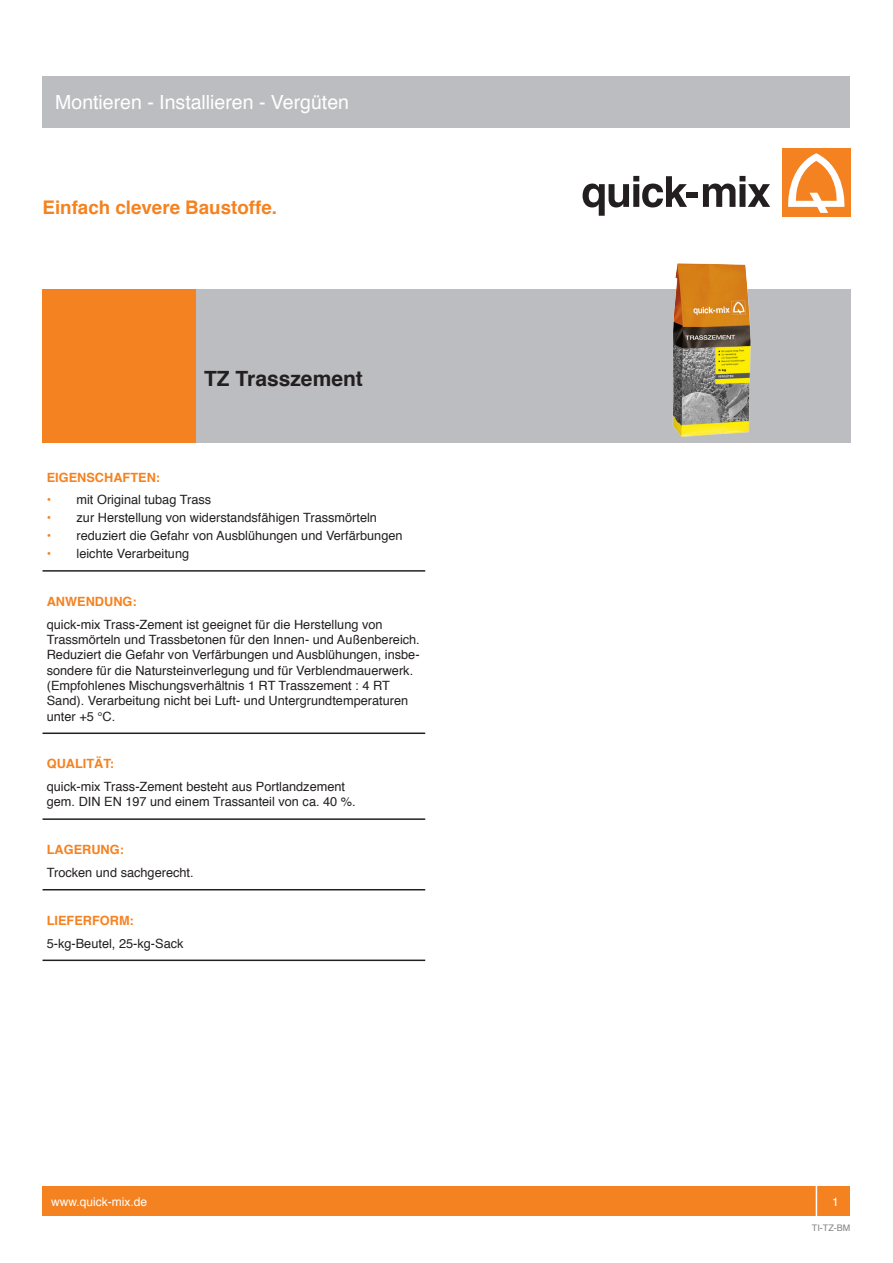
<style>
.page{position:relative;width:893px;height:1263px;background:#fff}
.page>*{position:absolute;margin:0;border:0;box-sizing:border-box;transform-origin:0 0}
.t1{font:700 21px "Helvetica";color:#231f20}
.t2{font:19.5px "Helvetica";color:#fff}
.t3{font:700 18.75px "Helvetica";color:#f58220}
.t4{font:12.75px/15.3px "Helvetica";color:#231f20}
.t5{font:700 12.75px "Helvetica";color:#f58220}
.t6{font:12px "Helvetica";color:#fff}
.t7{font:9px "Helvetica";color:#808285}
</style>
<div class="page">
<div style="left:43px;top:77px;width:807px;height:51px;background:#bcbdc0"></div>
<svg style="left:583px;top:176px;width:104px;height:40px"></svg>
<div style="left:686px;top:192px;width:12px;height:6px;background:#231f20"></div>
<svg style="left:703px;top:176px;width:67px;height:31px"></svg>
<div style="left:782px;top:149px;width:68px;height:68px;background:#f58220"></div>
<svg style="left:788px;top:153px;width:57px;height:60px"></svg>
<div style="left:43px;top:1186px;width:807px;height:30px;background:#f58220"></div>
<div style="left:816px;top:1181px;width:39px;height:40px;border:2px solid #fff"></div>
<div style="left:191px;top:289px;width:659px;height:153px;background:#bcbdc0"></div>
<div style="left:43px;top:289px;width:153px;height:153px;background:#f58220"></div>
<img style="left:672px;top:263px;width:79px;height:174px">
<hr style="left:43px;top:570px;width:382px;height:2px;background:#231f20">
<hr style="left:43px;top:732px;width:382px;height:2px;background:#231f20">
<hr style="left:43px;top:818px;width:382px;height:2px;background:#231f20">
<hr style="left:43px;top:889px;width:382px;height:1px;background:#231f20">
<hr style="left:43px;top:959px;width:382px;height:2px;background:#231f20">
<p class="t2" style="left:55px;top:87px;width:295px">Montieren - Installieren - Vergüten</p>
<p class="t3" style="left:43px;top:192px;width:236px">Einfach clevere Baustoffe.</p>
<p class="t1" style="left:204px;top:361px;width:160px">TZ Trasszement</p>
<p class="t5" style="left:47px;top:467px;width:115px">EIGENSCHAFTEN:</p>
<p class="t5" style="left:47px;top:489px;width:6px">•</p>
<p class="t4" style="left:77px;top:492px;width:136px">mit Original tubag Trass</p>
<p class="t5" style="left:47px;top:507px;width:6px">•</p>
<p class="t4" style="left:77px;top:510px;width:302px">zur Herstellung von widerstandsfähigen Trassmörteln</p>
<p class="t5" style="left:47px;top:525px;width:6px">•</p>
<p class="t4" style="left:77px;top:528px;width:328px">reduziert die Gefahr von Ausblü hungen und Verfärbungen</p>
<p class="t5" style="left:47px;top:543px;width:6px">•</p>
<p class="t4" style="left:77px;top:546px;width:114px">leichte Verarbeitung</p>
<p class="t5" style="left:47px;top:591px;width:91px">ANWENDUNG:</p>
<p class="t4" style="left:47px;top:617px;width:375px">quick-mix Trass-Zement ist geeignet fü r die Herstellung von Trassmörteln und Trassbetonen fü r den Innen- und Außenbereich.<br>Reduziert die Gefahr von Verfärbungen und Ausblü hungen, insbe&shy;sondere fü r die Natursteinverlegung und fü r Verblendmauerwerk. (Empfohlenes Mischungsverhältnis 1 RT Trasszement : 4 RT Sand). Verarbeitung nicht bei Luft- und Untergrundtemperaturen unter +5 °C.</p>
<p class="t5" style="left:47px;top:753px;width:69px">QUALITÄT:</p>
<p class="t4" style="left:47px;top:779px;width:300px">quick-mix Trass-Zement besteht aus Portlandzement</p>
<p class="t4" style="left:47px;top:795px;width:310px">gem. DIN EN 197 und einem Trassanteil von ca. 40 %.</p>
<p class="t5" style="left:47px;top:839px;width:79px">LAGERUNG:</p>
<p class="t4" style="left:47px;top:865px;width:148px">Trocken und sachgerecht.</p>
<p class="t5" style="left:47px;top:910px;width:89px">LIEFERFORM:</p>
<p class="t4" style="left:47px;top:936px;width:138px">5-kg-Beutel, 25-kg-Sack</p>
<p class="t6" style="left:51px;top:1192px;width:98px">www.quick-mix.de</p>
<p class="t6" style="left:832px;top:1192px;width:8px">1</p>
<p class="t7" style="left:812px;top:1221px;width:40px">TI-TZ-BM</p>
</div>
